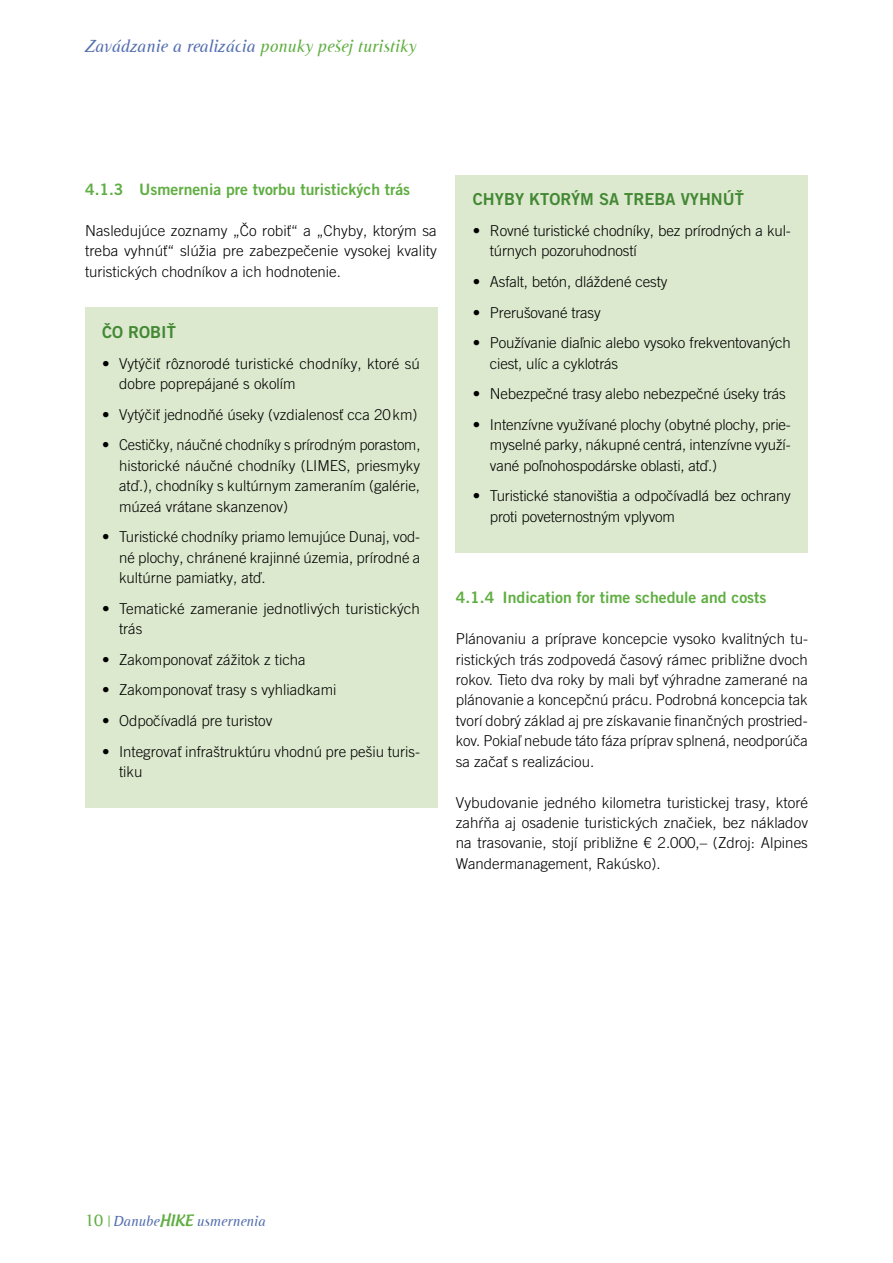
<style>
.page{position:relative;width:893px;height:1263px;background:#fff}
.page>*{position:absolute;margin:0;border:0;box-sizing:border-box;transform-origin:0 0}
.t1{font:italic 18px "Cutoff Pro";color:#536eaf}
.t2{font:16.5px "Trade Gothic LT Pro Bd 2";color:#438835}
.t3{font:15.75px "Trade Gothic LT Pro Bd 2";color:#60ae42}
.t4{font:300 15px/20.4px "Trade Gothic LT Pro";color:#000;text-align:justify}
.t5{font:italic 15px "Cutoff Pro";color:#536eaf}
.s1{color:#60ae42}
.s2{font-style:normal;font-size:18px;color:#60ae42}
.s3{font-style:normal;color:#60ae42}
.s4{font-family:"Androgyne";font-weight:500;font-style:normal;color:#60ae42}
</style>
<div class="page">
<div style="left:456px;top:175px;width:352px;height:377px;background:#dce9ce"></div>
<div style="left:85px;top:307px;width:352px;height:500px;background:#dce9ce"></div>
<p class="t1" style="left:85px;top:36px;width:333px">Zavádzanie a realizácia <span class="s1">ponuky pešej turistiky</span></p>
<p class="t3" style="left:85px;top:180px;width:327px">4.1.3 Usmernenia pre tvorbu turistických trás</p>
<p class="t4" style="left:85px;top:220px;width:353px">Nasledujúce zoznamy „Čo robiť“ a „Chyby, ktorým sa treba vyhnúť“ slúžia pre zabezpečenie vysokej kvality turistických chodníkov a ich hodnotenie.</p>
<p class="t2" style="left:102px;top:322px;width:75px">ČO ROBIŤ</p>
<p class="t4" style="left:119px;top:353px;width:302px;text-indent:-17px">• Vytýčiť rôznorodé turistické chodníky, ktoré sú dobre poprepájané s okolím</p>
<p class="t4" style="left:102px;top:404px;width:317px">• Vytýčiť jednodňé úseky (vzdialenosť cca 20km)</p>
<p class="t4" style="left:119px;top:435px;width:303px;text-indent:-17px">• Cestičky, náučné chodníky s prírodným porastom, historické náučné chodníky (LIMES, priesmyky atď.), chodníky s kultúrnym zameraním (galérie, múzeá vrátane skanzenov)</p>
<p class="t4" style="left:119px;top:526px;width:303px;text-indent:-17px">• Turistické chodníky priamo lemujúce Dunaj, vod&shy;né plochy, chránené krajinné územia, prírodné a kultúrne pamiatky, atď.</p>
<p class="t4" style="left:119px;top:598px;width:302px;text-indent:-17px">• Tematické zameranie jednotlivých turistických trás</p>
<p class="t4" style="left:102px;top:649px;width:205px">• Zakomponovať zážitok z ticha</p>
<p class="t4" style="left:102px;top:679px;width:236px">• Zakomponovať trasy s vyhliadkami</p>
<p class="t4" style="left:102px;top:710px;width:172px">• Odpočívadlá pre turistov</p>
<p class="t4" style="left:119px;top:741px;width:303px;text-indent:-17px">• Integrovať infraštruktúru vhodnú pre pešiu turis&shy;tiku</p>
<p class="t2" style="left:473px;top:189px;width:273px">CHYBY KTORÝM SA TREBA VYHNÚŤ</p>
<p class="t4" style="left:490px;top:220px;width:303px;text-indent:-17px">• Rovné turistické chodníky, bez prírodných a kul&shy;túrnych pozoruhodností</p>
<p class="t4" style="left:473px;top:271px;width:196px">• Asfalt, betón, dláždené cesty</p>
<p class="t4" style="left:473px;top:302px;width:129px">• Prerušované trasy</p>
<p class="t4" style="left:490px;top:333px;width:303px;text-indent:-17px">• Používanie diaľnic alebo vysoko frekventovaných ciest, ulíc a cyklotrás</p>
<p class="t4" style="left:473px;top:384px;width:315px">• Nebezpečné trasy alebo nebezpečné úseky trás</p>
<p class="t4" style="left:490px;top:414px;width:302px;text-indent:-17px">• Intenzívne využívané plochy (obytné plochy, prie&shy;myselné parky, nákupné centrá, intenzívne využí&shy;vané poľnohospodárske oblasti, atď.)</p>
<p class="t4" style="left:490px;top:486px;width:303px;text-indent:-17px">• Turistické stanovištia a odpočívadlá bez ochrany proti poveternostným vplyvom</p>
<p class="t3" style="left:456px;top:588px;width:312px">4.1.4 Indication for time schedule and costs</p>
<p class="t4" style="left:456px;top:628px;width:354px">Plánovaniu a príprave koncepcie vysoko kvalitných tu&shy;ristických trás zodpovedá časový rámec približne dvoch rokov. Tieto dva roky by mali byť výhradne zamerané na plánovanie a koncepčnú prácu. Podrobná koncepcia tak tvorí dobrý základ aj pre získavanie finančných prostried&shy;kov. Pokiaľ nebude táto fáza príprav splnená, neodporúča sa začať s realizáciou.</p>
<p class="t4" style="left:456px;top:792px;width:354px">Vybudovanie jedného kilometra turistickej trasy, ktoré zahŕňa aj osadenie turistických značiek, bez nákladov na trasovanie, stojí približne € 2.000,– (Zdroj: Alpines Wandermanagement, Rakúsko).</p>
<p class="t5" style="left:85px;top:1212px;width:182px"><span class="s2">10</span> <span class="s3">|</span>Danube<span class="s4">HIKE</span> usmernenia</p>
</div>
